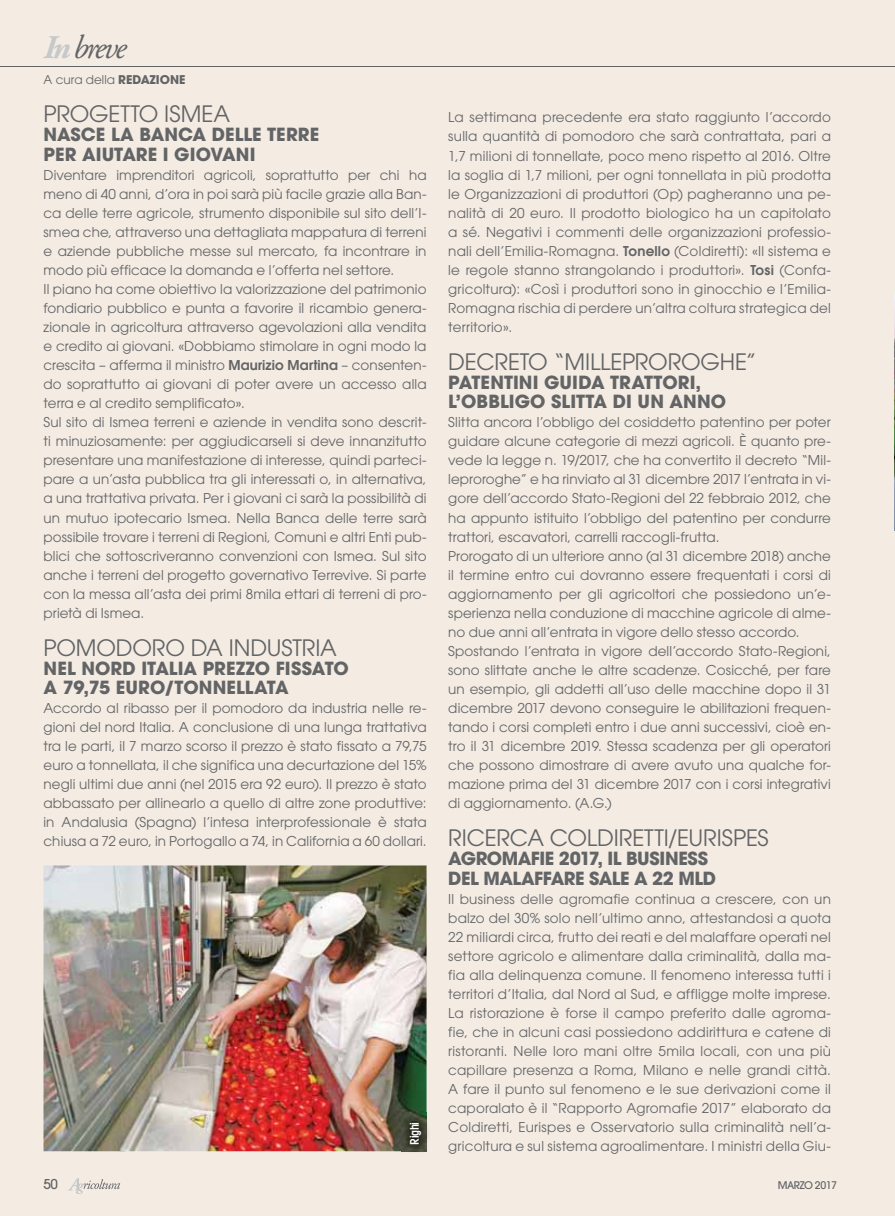
<style>
.page{position:relative;width:895px;height:1216px;background:#fff}
.page>*{position:absolute;margin:0;border:0;box-sizing:border-box;transform-origin:0 0}
.t1{font:italic 33px "Adobe Garamond Pro";letter-spacing:-.075em;color:#636466}
.t2{font:22.5px "Avant Garde";letter-spacing:-.005em;color:#636466}
.t3{font:700 18px/19px "Avant Garde";color:#636466}
.t4{font:700 18px/19px "Avant Garde";letter-spacing:-.025em;color:#636466}
.t5{font:13.5px/19px "Avant Garde";letter-spacing:.005em;color:#636466;text-align:justify}
.t6{font:500 13.5px "Avant Garde";color:#636466}
.t7{font:12px "Avant Garde";color:#636466}
.t8{font:600 condensed 12px "Avant Garde";letter-spacing:-.03em;color:#fff}
.t9{font:500 10.5px "Avant Garde";letter-spacing:-.045em;color:#636466}
.s1{font-weight:700;color:#c6c8ca}
.s2{font-weight:700}
.s3{font-weight:600}
</style>
<div class="page">
<div style="left:0;top:0;width:894px;height:1216px;background:#f4ece3"></div>
<hr style="left:0;top:66px;width:894px;height:1px;background:#636466">
<svg style="left:68px;top:1178px;width:52px;height:16px"></svg>
<img style="left:894px;top:294px;width:1px;height:237px">
<img style="left:43px;top:865px;width:383px;height:286px">
<img style="left:401px;top:1113px;width:27px;height:39px">
<img style="left:401px;top:1113px;width:25px;height:38px">
<h1 class="t1" style="left:43px;top:32px;width:85px"><span class="s1">In</span> breve</h1>
<p class="t7" style="left:43px;top:75px;width:143px">A cura della <span class="s2">REDAZIONE</span></p>
<h2 class="t2" style="left:43px;top:106px;width:188px">PROGETTO ISMEA</h2>
<h3 class="t3" style="left:43px;top:127px;width:277px">NASCE LA BANCA DELLE TERRE<br>PER AIUTARE I GIOVANI</h3>
<p class="t5" style="left:43px;top:166px;width:384px;text-align:left">Diventare imprenditori agricoli, soprattutto per chi ha meno di 40 anni, d’ora in poi sarà più facile grazie alla Ban&shy;ca delle terre agricole, strumento disponibile sul sito dell’I&shy;smea che, attraverso una dettagliata mappatura di terreni e aziende pubbliche messe sul mercato, fa incontrare in modo più efficace la domanda e l’offerta nel settore.<br>Il piano ha come obiettivo la valorizzazione del patrimonio fondiario pubblico e punta a favorire il ricambio genera&shy;zionale in agricoltura attraverso agevolazioni alla vendita e credito ai giovani. «Dobbiamo stimolare in ogni modo la crescita – afferma il ministro <span class="s3">Maurizio Martina</span> – consenten&shy;do soprattutto ai giovani di poter avere un accesso alla terra e al credito semplificato».<br>Sul sito di Ismea terreni e aziende in vendita sono descrit&shy;ti minuziosamente: per aggiudicarseli si deve innanzitutto presentare una manifestazione di interesse, quindi parteci&shy;pare a un’asta pubblica tra gli interessati o, in alternativa, a una trattativa privata. Per i giovani ci sarà la possibilità di un mutuo ipotecario Ismea. Nella Banca delle terre sarà possibile trovare i terreni di Regioni, Comuni e altri Enti pub&shy;blici che sottoscriveranno convenzioni con Ismea. Sul sito anche i terreni del progetto governativo Terrevive. Si parte con la messa all’asta dei primi 8mila ettari di terreni di pro&shy;prietà di Ismea.</p>
<h2 class="t2" style="left:43px;top:639px;width:295px">POMODORO DA INDUSTRIA</h2>
<h3 class="t3" style="left:43px;top:660px;width:307px">NEL NORD ITALIA PREZZO FISSATO<br>A 79,75 EURO/TONNELLATA</h3>
<p class="t5" style="left:43px;top:700px;width:384px">Accordo al ribasso per il pomodoro da industria nelle re&shy;gioni del nord Italia. A conclusione di una lunga trattativa tra le parti, il 7 marzo scorso il prezzo è stato fissato a 79,75 euro a tonnellata, il che significa una decurtazione del 15% negli ultimi due anni (nel 2015 era 92 euro). Il prezzo è stato abbassato per allinearlo a quello di altre zone produttive: in Andalusia (Spagna) l’intesa interprofessionale è stata chiusa a 72 euro, in Portogallo a 74, in California a 60 dollari.</p>
<p class="t6" style="left:43px;top:1179px;width:16px">50</p>
<p class="t8" style="left:410px;top:1144px;width:24px;rotate:-90deg">Righi</p>
<p class="t5" style="left:448px;top:109px;width:384px">La settimana precedente era stato raggiunto l’accordo sulla quantità di pomodoro che sarà contrattata, pari a 1,7 milioni di tonnellate, poco meno rispetto al 2016. Oltre la soglia di 1,7 milioni, per ogni tonnellata in più prodotta le Organizzazioni di produttori (Op) pagheranno una pe&shy;nalità di 20 euro. Il prodotto biologico ha un capitolato a sé. Negativi i commenti delle organizzazioni professio&shy;nali dell’Emilia-Romagna. <span class="s3">Tonello</span> (Coldiretti): «Il sistema e le regole stanno strangolando i produttori». <span class="s3">Tosi</span> (Confa&shy;gricoltura): «Così i produttori sono in ginocchio e l’Emilia-Romagna rischia di perdere un’altra coltura strategica del territorio».</p>
<h2 class="t2" style="left:448px;top:353px;width:309px">DECRETO “MILLEPROROGHE”</h2>
<h3 class="t3" style="left:448px;top:375px;width:279px">PATENTINI GUIDA TRATTORI,<br>L’OBBLIGO SLITTA DI UN ANNO</h3>
<p class="t5" style="left:448px;top:414px;width:384px;text-align:left">Slitta ancora l’obbligo del cosiddetto patentino per poter guidare alcune categorie di mezzi agricoli. È quanto pre&shy;vede la legge n. 19/2017, che ha convertito il decreto “Mil&shy;leproroghe” e ha rinviato al 31 dicembre 2017 l’entrata in vi&shy;gore dell’accordo Stato-Regioni del 22 febbraio 2012, che ha appunto istituito l’obbligo del patentino per condurre trattori, escavatori, carrelli raccogli-frutta.<br>Prorogato di un ulteriore anno (al 31 dicembre 2018) anche il termine entro cui dovranno essere frequentati i corsi di aggiornamento per gli agricoltori che possiedono un’e&shy;sperienza nella conduzione di macchine agricole di alme&shy;no due anni all’entrata in vigore dello stesso accordo.<br>Spostando l’entrata in vigore dell’accordo Stato-Regioni, sono slittate anche le altre scadenze. Cosicché, per fare un esempio, gli addetti all’uso delle macchine dopo il 31 dicembre 2017 devono conseguire le abilitazioni frequen&shy;tando i corsi completi entro i due anni successivi, cioè en&shy;tro il 31 dicembre 2019. Stessa scadenza per gli operatori che possono dimostrare di avere avuto una qualche for&shy;mazione prima del 31 dicembre 2017 con i corsi integrativi di aggiornamento. (A.G.)</p>
<h2 class="t2" style="left:448px;top:830px;width:322px">RICERCA COLDIRETTI/EURISPES</h2>
<h3 class="t4" style="left:448px;top:851px;width:269px">AGROMAFIE 2017, IL BUSINESS<br>DEL MALAFFARE SALE A 22 MLD</h3>
<p class="t5" style="left:448px;top:890px;width:384px">Il business delle agromafie continua a crescere, con un balzo del 30% solo nell’ultimo anno, attestandosi a quota 22 miliardi circa, frutto dei reati e del malaffare operati nel settore agricolo e alimentare dalla criminalità, dalla ma&shy;fia alla delinquenza comune. Il fenomeno interessa tutti i territori d’Italia, dal Nord al Sud, e affligge molte imprese.<br>La ristorazione è forse il campo preferito dalle agroma&shy;fie, che in alcuni casi possiedono addirittura e catene di ristoranti. Nelle loro mani oltre 5mila locali, con una più capillare presenza a Roma, Milano e nelle grandi città.<br>A fare il punto sul fenomeno e le sue derivazioni come il caporalato è il “Rapporto Agromafie 2017” elaborato da Coldiretti, Eurispes e Osservatorio sulla criminalità nell’a&shy;gricoltura e sul sistema agroalimentare. I ministri della Giu-</p>
<p class="t9" style="left:777px;top:1181px;width:60px">MARZO 2017</p>
</div>
